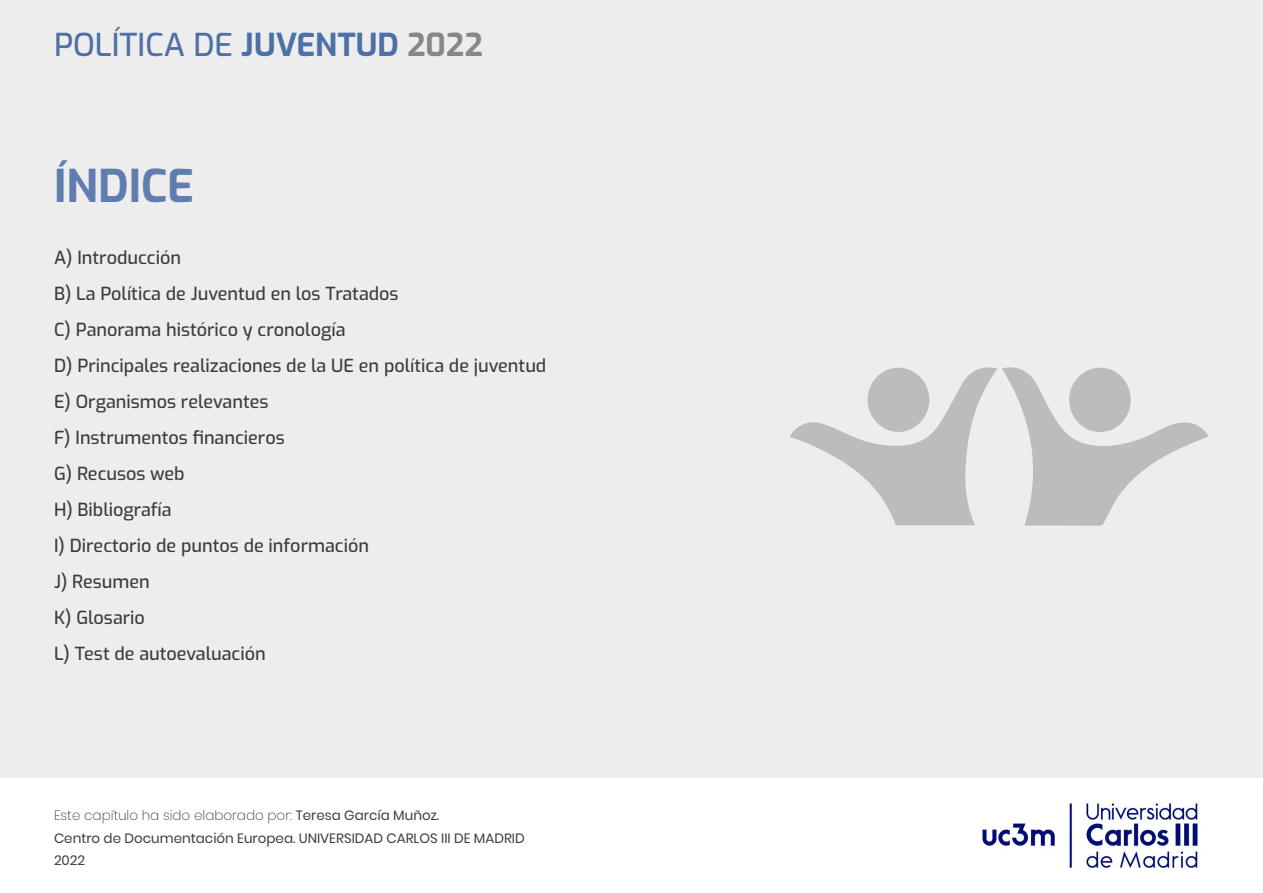
<style>
.page{position:relative;width:1263px;height:893px;background:#ededed}
.page>*{position:absolute;margin:0;border:0;box-sizing:border-box;transform-origin:0 0}
.t1{font:700 45px "Exo";color:#617caf}
.t2{font:500 31.5px "Exo";color:#4d70a6}
.t3{font:500 18px/36px "Exo";color:#3c3c3b}
.t4{font:13.5px/22.2px "Poppins";color:#3c3c3b}
.s1{font-weight:700}
.s2{font-weight:700;color:#878787}
.s3{font-weight:200}
</style>
<div class="page">
<div style="left:0;top:778px;width:1263px;height:115px;background:#fff"></div>
<svg style="left:790px;top:367px;width:419px;height:159px"></svg>
<img style="left:982px;top:803px;width:216px;height:65px">
<h2 class="t2" style="left:54px;top:22px;width:430px">POLÍTICA DE <span class="s1">JUVENTUD</span> <span class="s2">2022</span></h2>
<h1 class="t1" style="left:54px;top:154px;width:141px">ÍNDICE</h1>
<p class="t3" style="left:54px;top:239px;width:494px">A) Introducción<br>B) La Política de Juventud en los Tratados<br>C) Panorama histórico y cronología<br>D) Principales realizaciones de la UE en política de juventud<br>E) Organismos relevantes<br>F) Instrumentos financieros<br>G) Recusos web<br>H) Bibliografía<br>I) Directorio de puntos de información<br>J) Resumen<br>K) Glosario<br>L) Test de autoevaluación</p>
<p class="t4" style="left:54px;top:805px;width:472px"><span class="s3">Este capítulo ha sido elaborado por:</span> Teresa García Muñoz.<br>Centro de Documentación Europea. UNIVERSIDAD CARLOS III DE MADRID<br>2022</p>
</div>
